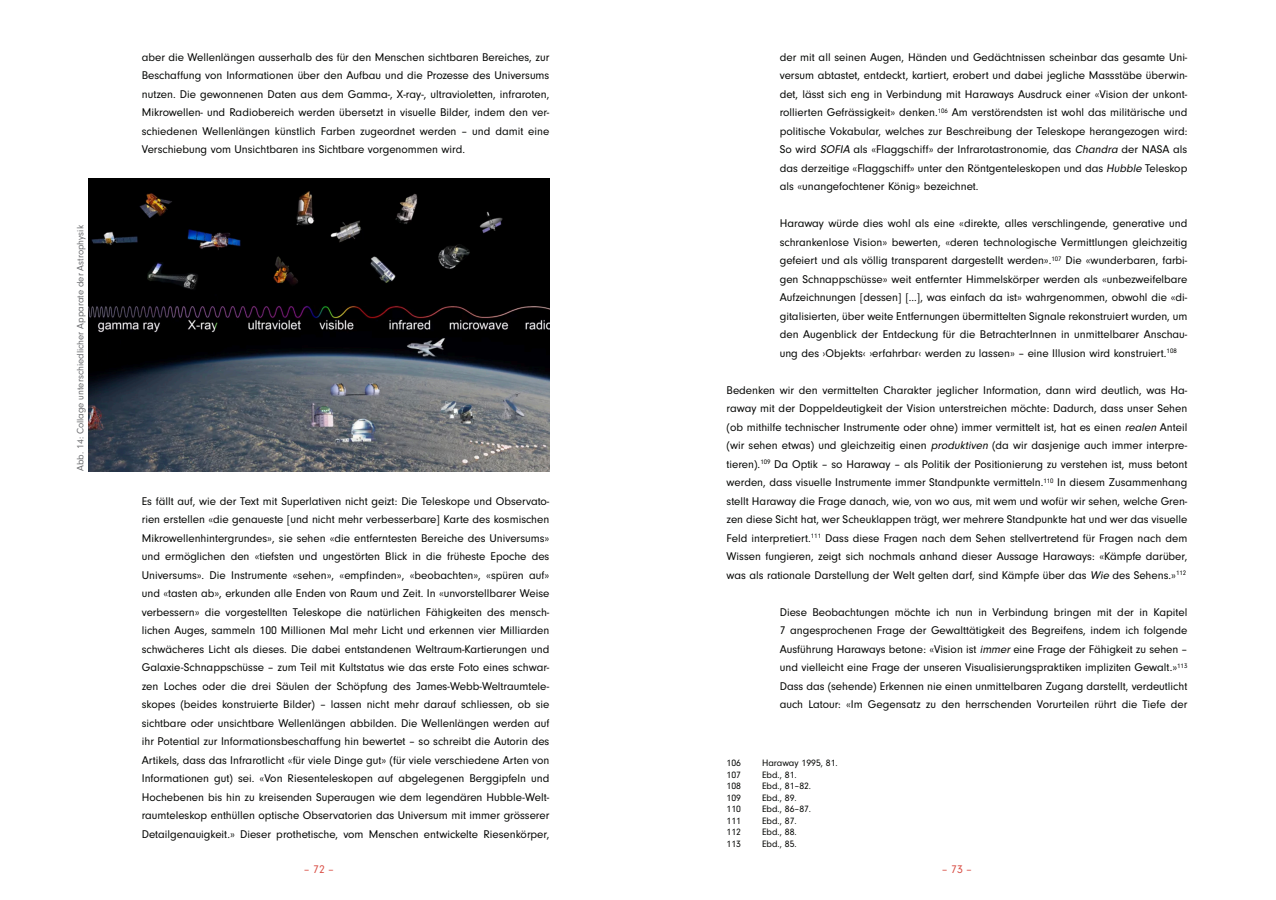
<style>
.page{position:relative;width:1276px;height:900px;background:#fff}
.page>*{position:absolute;margin:0;border:0;box-sizing:border-box;transform-origin:0 0}
.FLIESSTEXT{font:11.62px/18.5px "Neuzeit Gro";color:#040503;text-align:justify}
.t1{font:11.62px "Neuzeit Gro";color:#d94e45}
.Paragraph_Style_5{font:9.62px "Neuzeit Gro";color:#040503}
.Abbildungsunterschri{font:9.62px "Neuzeit Gro";color:#6c6d70}
.s1{font-style:italic}
</style>
<div class="page">
<img style="left:89px;top:179px;width:460px;height:292px">
<p class="Abbildungsunterschri" style="left:75px;top:471px;width:247px;rotate:-90deg">Abb. 14: Collage unterschiedlicher Apparate der Astrophysik</p>
<p class="FLIESSTEXT" style="left:142px;top:48px;width:409px">aber die Wellenlängen ausserhalb des für den Menschen sichtbaren Bereiches, zur Beschaffung von Informationen über den Aufbau und die Prozesse des Universums nutzen. Die gewonnenen Daten aus dem Gamma-, X-ray-, ultravioletten, infraroten, Mikrowellen- und Radiobereich werden übersetzt in visuelle Bilder, indem den ver&shy;schiedenen Wellenlängen künstlich Farben zugeordnet werden – und damit eine Verschiebung vom Unsichtbaren ins Sichtbare vorgenommen wird.</p>
<p class="FLIESSTEXT" style="left:142px;top:492px;width:409px">Es fällt auf, wie der Text mit Superlativen nicht geizt: Die Teleskope und Observato&shy;rien erstellen «die genaueste [und nicht mehr verbesserbare] Karte des kosmischen Mikrowellenhintergrundes», sie sehen «die entferntesten Bereiche des Universums» und ermöglichen den «tiefsten und ungestörten Blick in die früheste Epoche des Universums». Die Instrumente «sehen», «empfinden», «beobachten», «spüren auf» und «tasten ab», erkunden alle Enden von Raum und Zeit. In «unvorstellbarer Weise verbessern» die vorgestellten Teleskope die natürlichen Fähigkeiten des mensch&shy;lichen Auges, sammeln 100 Millionen Mal mehr Licht und erkennen vier Milliarden schwächeres Licht als dieses. Die dabei entstandenen Weltraum-Kartierungen und Galaxie-Schnappschüsse – zum Teil mit Kultstatus wie das erste Foto eines schwar&shy;zen Loches oder die drei Säulen der Schöpfung des James-Webb-Weltraumtele&shy;skopes (beides konstruierte Bilder) – lassen nicht mehr darauf schliessen, ob sie sichtbare oder unsichtbare Wellenlängen abbilden. Die Wellenlängen werden auf ihr Potential zur Informationsbeschaffung hin bewertet – so schreibt die Autorin des Artikels, dass das Infrarotlicht «für viele Dinge gut» (für viele verschiedene Arten von Informationen gut) sei. «Von Riesenteleskopen auf abgelegenen Berggipfeln und Hochebenen bis hin zu kreisenden Superaugen wie dem legendären Hubble-Welt&shy;raumteleskop enthüllen optische Observatorien das Universum mit immer grösserer Detailgenauigkeit.» Dieser prothetische, vom Menschen entwickelte Riesenkörper,</p>
<p class="FLIESSTEXT" style="left:780px;top:48px;width:409px">der mit all seinen Augen, Händen und Gedächtnissen scheinbar das gesamte Uni&shy;versum abtastet, entdeckt, kartiert, erobert und dabei jegliche Massstäbe überwin&shy;det, lässt sich eng in Verbindung mit Haraways Ausdruck einer «Vision der unkont&shy;rollierten Gefrässigkeit» denken.<sup>106</sup> Am verstörendsten ist wohl das militärische und politische Vokabular, welches zur Beschreibung der Teleskope herangezogen wird:<br>So wird <span class="s1">SOFIA</span> als «Flaggschiff» der Infrarotastronomie, das <span class="s1">Chandra</span> der NASA als das derzeitige «Flaggschiff» unter den Röntgenteleskopen und das <span class="s1">Hubble</span> Teleskop als «unangefochtener König» bezeichnet.</p>
<p class="FLIESSTEXT" style="left:780px;top:215px;width:409px">Haraway würde dies wohl als eine «direkte, alles verschlingende, generative und schrankenlose Vision» bewerten, «deren technologische Vermittlungen gleichzeitig gefeiert und als völlig transparent dargestellt werden».<sup>107</sup> Die «wunderbaren, farbi&shy;gen Schnappschüsse» weit entfernter Himmelskörper werden als «unbezweifelbare Aufzeichnungen [dessen] [...], was einfach da ist» wahrgenommen, obwohl die «di&shy;gitalisierten, über weite Entfernungen übermittelten Signale rekonstruiert wurden, um den Augenblick der Entdeckung für die BetrachterInnen in unmittelbarer Anschau&shy;ung des ›Objekts‹ ›erfahrbar‹ werden zu lassen» – eine Illusion wird konstruiert.<sup>108</sup></p>
<p class="FLIESSTEXT" style="left:726px;top:381px;width:462px">Bedenken wir den vermittelten Charakter jeglicher Information, dann wird deutlich, was Ha&shy;raway mit der Doppeldeutigkeit der Vision unterstreichen möchte: Dadurch, dass unser Sehen (ob mithilfe technischer Instrumente oder ohne) immer vermittelt ist, hat es einen <span class="s1">realen</span> Anteil (wir sehen etwas) und gleichzeitig einen <span class="s1">produktiven</span> (da wir dasjenige auch immer interpre&shy;tieren).<sup>109</sup> Da Optik – so Haraway – als Politik der Positionierung zu verstehen ist, muss betont werden, dass visuelle Instrumente immer Standpunkte vermitteln.<sup>110</sup> In diesem Zusammenhang stellt Haraway die Frage danach, wie, von wo aus, mit wem und wofür wir sehen, welche Gren&shy;zen diese Sicht hat, wer Scheuklappen trägt, wer mehrere Standpunkte hat und wer das visuelle Feld interpretiert.<sup>111</sup> Dass diese Fragen nach dem Sehen stellvertretend für Fragen nach dem Wissen fungieren, zeigt sich nochmals anhand dieser Aussage Haraways: «Kämpfe darüber, was als rationale Darstellung der Welt gelten darf, sind Kämpfe über das <span class="s1">Wie</span> des Sehens.»<sup>112</sup></p>
<p class="FLIESSTEXT" style="left:780px;top:603px;width:409px">Diese Beobachtungen möchte ich nun in Verbindung bringen mit der in Kapitel 7 angesprochenen Frage der Gewalttätigkeit des Begreifens, indem ich folgende Ausführung Haraways betone: «Vision ist <span class="s1">immer</span> eine Frage der Fähigkeit zu sehen – und vielleicht eine Frage der unseren Visualisierungspraktiken impliziten Gewalt.»<sup>113<br></sup>Dass das (sehende) Erkennen nie einen unmittelbaren Zugang darstellt, verdeutlicht auch Latour: «Im Gegensatz zu den herrschenden Vorurteilen rührt die Tiefe der</p>
<p class="Paragraph_Style_5" style="left:726px;top:758px;width:16px">106</p>
<p class="Paragraph_Style_5" style="left:762px;top:758px;width:77px">Haraway 1995, 81.</p>
<p class="Paragraph_Style_5" style="left:726px;top:769px;width:16px">107</p>
<p class="Paragraph_Style_5" style="left:762px;top:769px;width:36px">Ebd., 81.</p>
<p class="Paragraph_Style_5" style="left:726px;top:781px;width:16px">108</p>
<p class="Paragraph_Style_5" style="left:762px;top:781px;width:51px">Ebd., 81–82.</p>
<p class="Paragraph_Style_5" style="left:726px;top:792px;width:16px">109</p>
<p class="Paragraph_Style_5" style="left:762px;top:792px;width:36px">Ebd., 89.</p>
<p class="Paragraph_Style_5" style="left:726px;top:804px;width:16px">110</p>
<p class="Paragraph_Style_5" style="left:762px;top:804px;width:51px">Ebd., 86–87.</p>
<p class="Paragraph_Style_5" style="left:726px;top:815px;width:16px">111</p>
<p class="Paragraph_Style_5" style="left:762px;top:815px;width:36px">Ebd., 87.</p>
<p class="Paragraph_Style_5" style="left:726px;top:827px;width:16px">112</p>
<p class="Paragraph_Style_5" style="left:762px;top:827px;width:36px">Ebd., 88.</p>
<p class="Paragraph_Style_5" style="left:726px;top:838px;width:16px">113</p>
<p class="Paragraph_Style_5" style="left:762px;top:838px;width:36px">Ebd., 85.</p>
<p class="t1" style="left:304px;top:863px;width:32px">– 72 –</p>
<p class="t1" style="left:942px;top:863px;width:32px">– 73 –</p>
</div>
